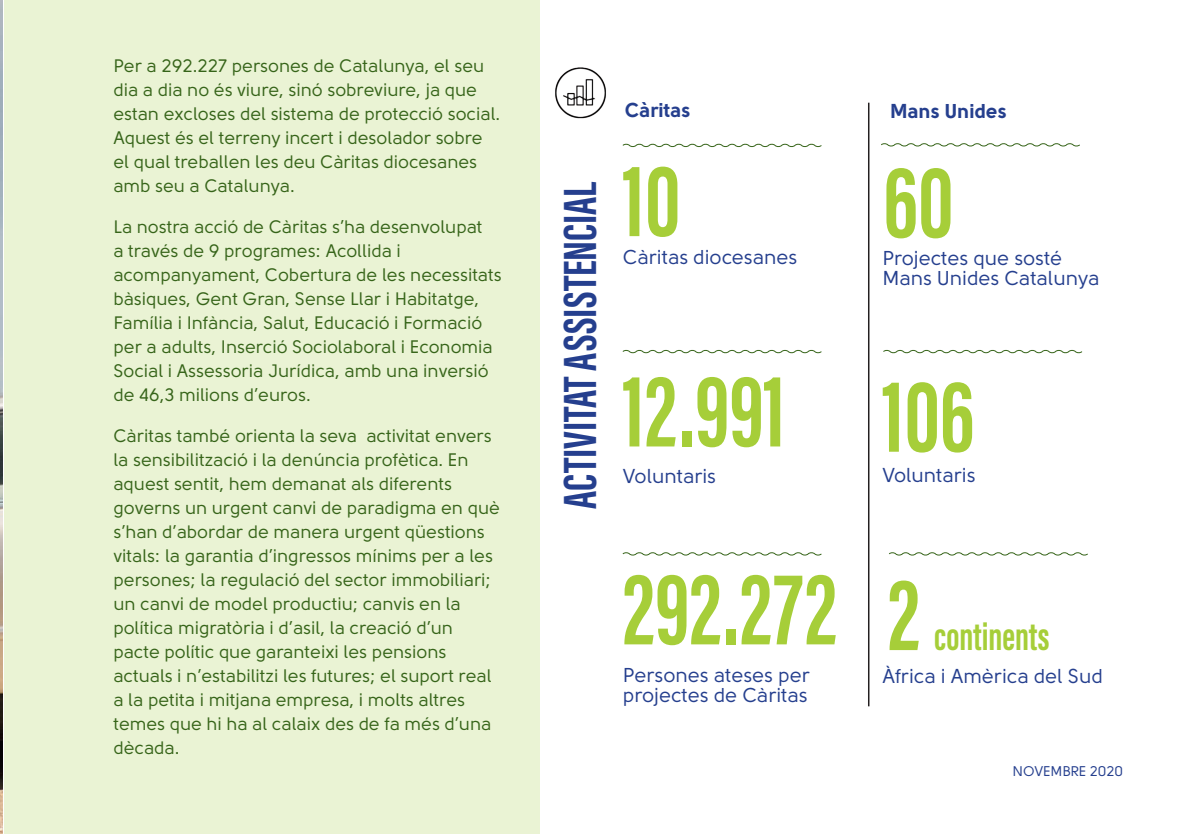
<style>
.page{position:relative;width:1191px;height:834px;background:#fff}
.page>*{position:absolute;margin:0;border:0;box-sizing:border-box;transform-origin:0 0}
.t1{font:105.6px/192.6px "Acumin Variable Concept";color:#a6ce39;scale:.91 1}
.t2{font:48px "Acumin Variable Concept";letter-spacing:-.245em;color:#253f8e}
.t3{font:39.6px "Acumin Variable Concept";letter-spacing:-.15em;color:#a6ce39;scale:.91 1}
.t4{font:20px/20px "Solomon Sans Normal";color:#253f8e}
.t5{font:20px "Solomon Sans Bold";color:#253f8e}
.t6{font:18px/24px "Solomon Sans Normal";color:#366419}
.t7{font:14px "Solomon Sans Normal";color:#253f8e}
</style>
<div class="page">
<div style="left:4px;top:0;width:536px;height:833px;background:#eaf3d4"></div>
<img style="left:0;top:0;width:3px;height:833px">
<svg style="left:622px;top:143px;width:200px;height:5px"></svg>
<svg style="left:881px;top:143px;width:199px;height:4px"></svg>
<svg style="left:622px;top:349px;width:200px;height:5px"></svg>
<svg style="left:883px;top:349px;width:200px;height:5px"></svg>
<svg style="left:622px;top:552px;width:200px;height:4px"></svg>
<svg style="left:889px;top:552px;width:199px;height:4px"></svg>
<hr style="left:868px;top:103px;width:1px;height:603px;background:#231f20">
<img style="left:555px;top:67px;width:51px;height:52px">
<p class="t6" style="left:113px;top:53px;width:388px">Per a 292.227 persones de Catalunya, el seu dia a dia no és viure, sinó sobreviure, ja que estan excloses del sistema de protecció social.<br>Aquest és el terreny incert i desolador sobre el qual treballen les deu Càritas diocesanes amb seu a Catalunya.</p>
<p class="t6" style="left:113px;top:214px;width:390px">La nostra acció de Càritas s’ha desenvolupat<br>a través de 9 programes: Acollida i acompanyament, Cobertura de les necessitats bàsiques, Gent Gran, Sense Llar i Habitatge, Família i Infància, Salut, Educació i Formació per a adults, Inserció Sociolaboral i Economia Social i Assessoria Jurídica, amb una inversió de 46,3 milions d’euros.</p>
<p class="t6" style="left:113px;top:423px;width:388px">Càritas també orienta la seva activitat envers la sensibilització i la denúncia profètica. En aquest sentit, hem demanat als diferents governs un urgent canvi de paradigma en què s’han d’abordar de manera urgent qüestions vitals: la garantia d’ingressos mínims per a les persones; la regulació del sector immobiliari; un canvi de model productiu; canvis en la política migratòria i d’asil, la creació d’un pacte polític que garanteixi les pensions actuals i n’estabilitzi les futures; el suport real a la petita i mitjana empresa, i molts altres temes que hi ha al calaix des de fa més d’una dècada.</p>
<h2 class="t2" style="left:546px;top:509px;width:340px;rotate:-90deg">ACTIVITATASSISTENCIAL</h2>
<p class="t5" style="left:625px;top:98px;width:67px">Càritas</p>
<p class="t5" style="left:890px;top:99px;width:118px">Mans Unides</p>
<h1 class="t1" style="left:623px;top:99px;width:83px">10</h1>
<p class="t4" style="left:623px;top:247px;width:176px">Càritas diocesanes</p>
<p class="t4" style="left:882px;top:248px;width:181px">Projectes que sosté</p>
<h1 class="t1" style="left:883px;top:100px;width:96px">60</h1>
<p class="t4" style="left:882px;top:268px;width:219px">Mans Unides Catalunya</p>
<h1 class="t1" style="left:623px;top:309px;width:192px">12.991</h1>
<h1 class="t1" style="left:623px;top:314px;width:406px;text-indent:259px">106<br>292.272 2</h1>
<p class="t4" style="left:623px;top:466px;width:95px">Voluntaris</p>
<p class="t4" style="left:882px;top:465px;width:95px">Voluntaris</p>
<h3 class="t3" style="left:934px;top:609px;width:133px">continents</h3>
<p class="t4" style="left:623px;top:665px;width:188px">Persones ateses per projectes de Càritas</p>
<p class="t4" style="left:882px;top:665px;width:222px">Àfrica i Amèrica del Sud</p>
<p class="t7" style="left:1012px;top:763px;width:112px">NOVEMBRE 2020</p>
</div>
